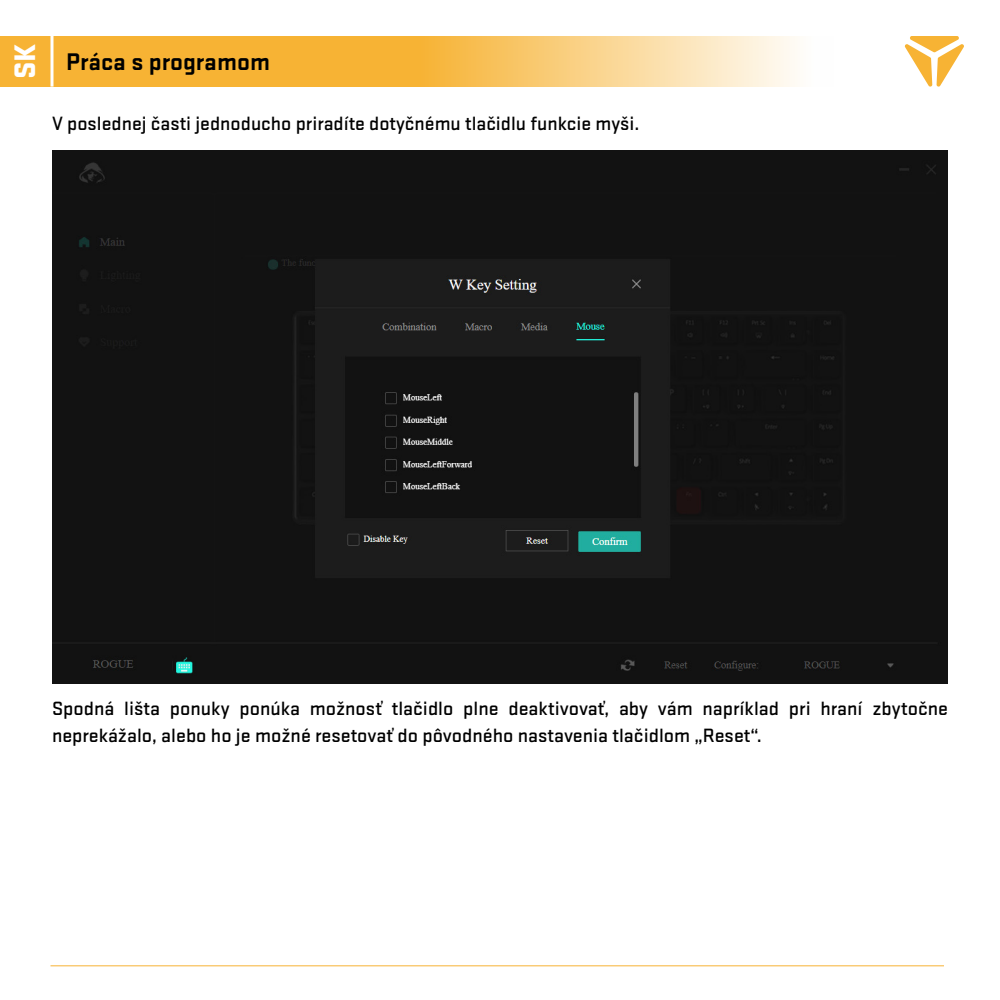
<style>
.page{position:relative;width:1000px;height:1000px;background:#fff}
.page>*{position:absolute;margin:0;border:0;box-sizing:border-box;transform-origin:0 0}
.t1{font:900 30.9px "Stratum 2";color:#fff}
.t2{font:700 25px "Stratum 2";color:#000}
.t3{font:500 20px/26.6px "Stratum 2";color:#000}
</style>
<div class="page">
<svg style="left:904px;top:36px;width:60px;height:51px"></svg>
<svg style="left:0;top:36px;width:797px;height:51px;background:#f8c461"></svg>
<hr style="left:50px;top:965px;width:894px;height:1px;background:#f7b334">
<svg style="left:50px;top:36px;width:4px;height:51px"></svg>
<img style="left:52px;top:151px;width:896px;height:532px">
<p class="t1" style="left:2px;top:79px;width:37px;rotate:-90deg">SK</p>
<p class="t2" style="left:66px;top:44px;width:205px">Práca s programom</p>
<p class="t3" style="left:52px;top:109px;width:589px">V poslednej časti jednoducho priradíte dotyčnému tlačidlu funkcie myši.</p>
<p class="t3" style="left:52px;top:694px;width:898px">Spodná lišta ponuky ponúka možnosť tlačidlo plne deaktivovať, aby vám napríklad pri hraní zbytočne neprekážalo, alebo ho je možné resetovať do pôvodného nastavenia tlačidlom „Reset“.</p>
</div>
